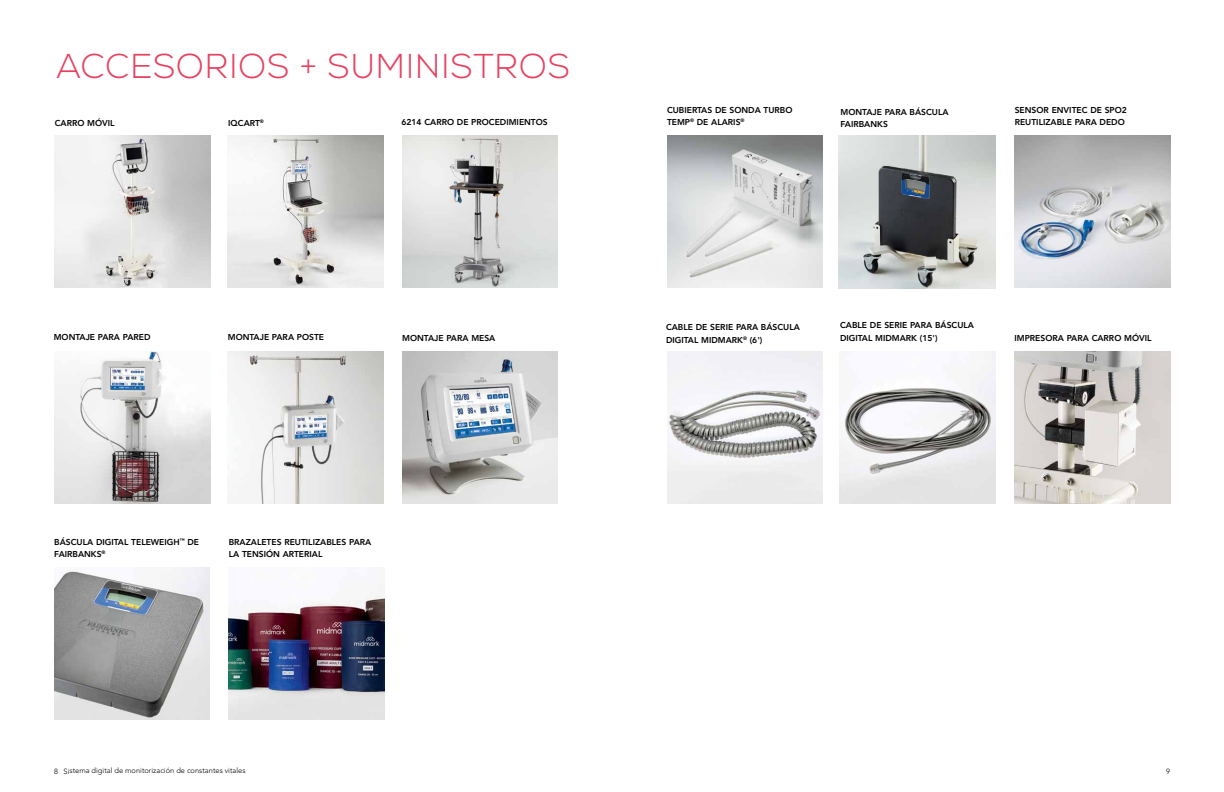
<style>
.page{position:relative;width:1224px;height:792px;background:#fff}
.page>*{position:absolute;margin:0;border:0;box-sizing:border-box;transform-origin:0 0}
.t1{font:300 34.5px "Nexa";letter-spacing:.015em;color:#e54360}
.t2{font:800 8.5px/12.5px "Avenir";color:#000}
.t3{font:300 7.5px "Avenir";letter-spacing:-.005em;color:#000}
</style>
<div class="page">
<img style="left:55px;top:135px;width:155px;height:153px">
<img style="left:667px;top:135px;width:156px;height:153px">
<img style="left:228px;top:135px;width:155px;height:153px">
<img style="left:839px;top:135px;width:156px;height:153px">
<img style="left:402px;top:135px;width:156px;height:153px">
<img style="left:1015px;top:135px;width:155px;height:153px">
<img style="left:55px;top:351px;width:155px;height:153px">
<img style="left:667px;top:351px;width:156px;height:153px">
<img style="left:228px;top:351px;width:155px;height:153px">
<img style="left:840px;top:351px;width:155px;height:153px">
<img style="left:402px;top:351px;width:156px;height:153px">
<img style="left:1015px;top:351px;width:155px;height:153px">
<img style="left:54px;top:567px;width:156px;height:153px">
<img style="left:229px;top:595px;width:155px;height:125px">
<h1 class="t1" style="left:56px;top:46px;width:516px">ACCESORIOS + SUMINISTROS</h1>
<p class="t2" style="left:55px;top:117px;width:61px">CARRO MÓVIL</p>
<p class="t2" style="left:667px;top:104px;width:127px">CUBIERTAS DE SONDA TURBO<br>TEMP<sup>®</sup> DE ALARIS<sup>®</sup></p>
<p class="t2" style="left:228px;top:117px;width:37px">IQCART<sup>®</sup></p>
<p class="t2" style="left:401px;top:116px;width:148px">6214 CARRO DE PROCEDIMIENTOS</p>
<p class="t2" style="left:841px;top:106px;width:110px">MONTAJE PARA BÁSCULA<br>FAIRBANKS</p>
<p class="t2" style="left:1015px;top:104px;width:114px">SENSOR ENVITEC DE SPO2<br>REUTILIZABLE PARA DEDO</p>
<p class="t2" style="left:840px;top:319px;width:136px">CABLE DE SERIE PARA BÁSCULA</p>
<p class="t2" style="left:54px;top:331px;width:98px">MONTAJE PARA PARED</p>
<p class="t2" style="left:666px;top:321px;width:136px">CABLE DE SERIE PARA BÁSCULA<br>DIGITAL MIDMARK<sup>®</sup> (6')</p>
<p class="t2" style="left:402px;top:332px;width:95px">MONTAJE PARA MESA</p>
<p class="t2" style="left:840px;top:332px;width:99px">DIGITAL MIDMARK (15')</p>
<p class="t2" style="left:1015px;top:332px;width:139px">IMPRESORA PARA CARRO MÓVIL</p>
<p class="t2" style="left:228px;top:331px;width:98px">MONTAJE PARA POSTE</p>
<p class="t2" style="left:54px;top:536px;width:146px">BÁSCULA DIGITAL TELEWEIGH<sup>™</sup> DE<br>FAIRBANKS<sup>®</sup></p>
<p class="t2" style="left:229px;top:536px;width:144px">BRAZALETES REUTILIZABLES PARA<br>LA TENSIÓN ARTERIAL</p>
<p class="t3" style="left:54px;top:766px;width:193px">8 Sistema digital de monitorización de constantes vitales</p>
<p class="t3" style="left:1166px;top:767px;width:5px">9</p>
</div>
